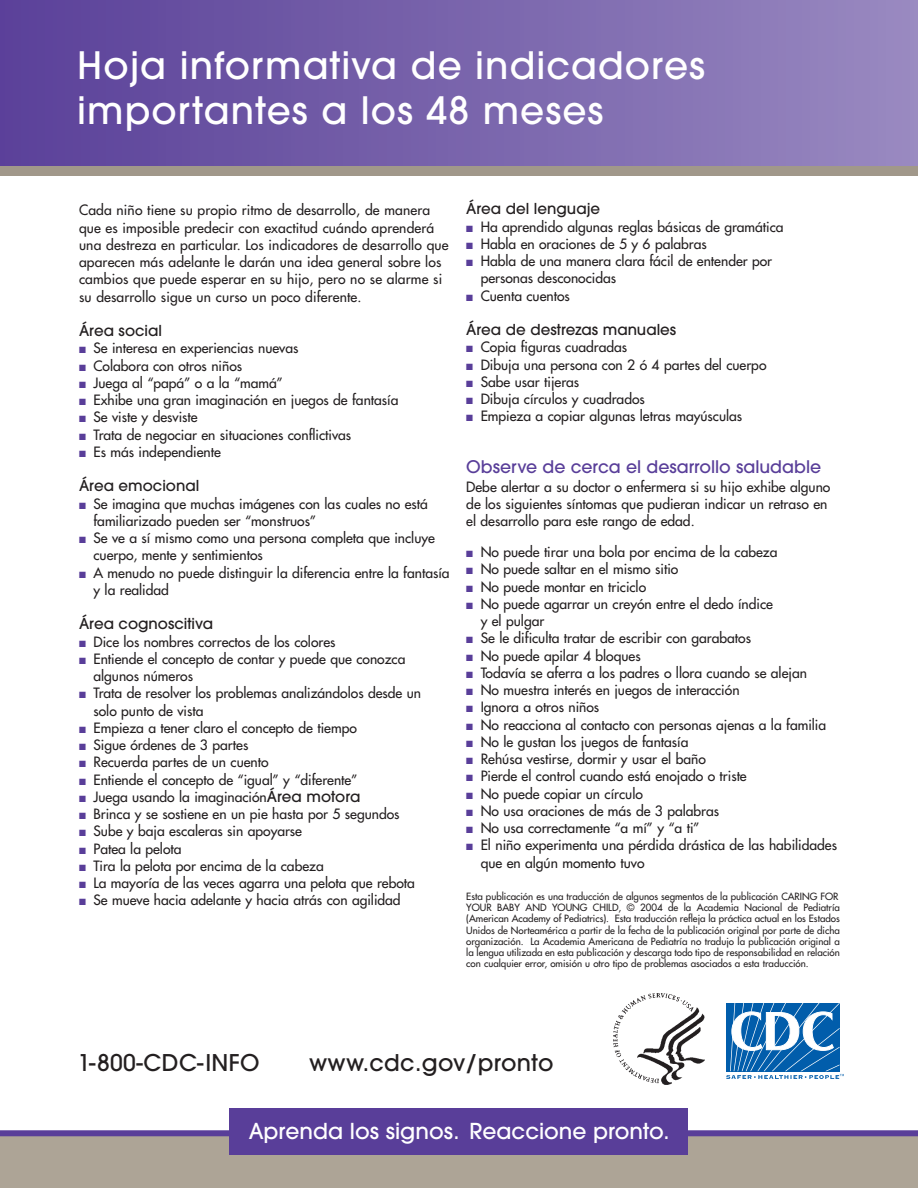
<style>
.page{position:relative;width:918px;height:1188px;background:#fff}
.page>*{position:absolute;margin:0;border:0;box-sizing:border-box;transform-origin:0 0}
.t1{font:500 37.5px/45px "Avant Garde";letter-spacing:.03em;color:#fff}
.t2{font:500 22.95px "Avant Garde";letter-spacing:.015em;color:#231f20}
.t3{font:500 21.9px "Avant Garde";color:#fff}
.t4{font:500 17.25px "Avant Garde";color:#593e99}
.t5{font:500 15px "Avant Garde";color:#231f20}
.t6{font:13.8px/17.2px "Futura";color:#231f20}
.t7{font:9.75px/11.2px "Futura";color:#231f20}
.s1{color:#593e99}
.s2{font-family:"Avant Garde";font-weight:500;font-size:15px}
</style>
<div class="page">
<div style="left:0;top:1134px;width:918px;height:54px;background:#ada496"></div>
<div style="left:0;top:0;width:918px;height:176px;background:#a1988a"></div>
<div style="left:0;top:0;width:918px;height:166px;background:linear-gradient(to right,#5a4098,#9889c0)"></div>
<img style="left:613px;top:993px;width:92px;height:92px">
<svg style="left:726px;top:1003px;width:118px;height:76px"></svg>
<div style="left:0;top:1130px;width:918px;height:6px;background:#593e99"></div>
<div style="left:230px;top:1108px;width:458px;height:47px;background:#593e99"></div>
<p class="t1" style="left:77px;top:46px;width:629px">Hoja informativa de indicadores importantes a los 48 meses</p>
<p class="t6" style="left:79px;top:203px;width:371px">Cada niño tiene su propio ritmo de desarrollo, de manera que es imposible predecir con exactitud cuándo aprenderá una destreza en particular. Los indicadores de desarrollo que aparecen más adelante le darán una idea general sobre los cambios que puede esperar en su hijo, pero no se alarme si su desarrollo sigue un curso un poco diferente.</p>
<p class="t5" style="left:79px;top:325px;width:85px">Área social</p>
<p class="t6" style="left:79px;top:341px;width:221px"><span class="s1">❋</span> Se interesa en experiencias nuevas</p>
<p class="t6" style="left:79px;top:358px;width:165px"><span class="s1">❋</span> Colabora con otros niños</p>
<p class="t6" style="left:79px;top:375px;width:205px"><span class="s1">❋</span> Juega al “papá” o a la “mamá”</p>
<p class="t6" style="left:79px;top:392px;width:321px"><span class="s1">❋</span> Exhibe una gran imaginación en juegos de fantasía</p>
<p class="t6" style="left:79px;top:410px;width:120px"><span class="s1">❋</span> Se viste y desviste</p>
<p class="t6" style="left:79px;top:427px;width:274px"><span class="s1">❋</span> Trata de negociar en situaciones conflictivas</p>
<p class="t6" style="left:79px;top:444px;width:143px"><span class="s1">❋</span> Es más independiente</p>
<p class="t5" style="left:79px;top:480px;width:122px">Área emocional</p>
<p class="t6" style="left:93px;top:496px;width:336px;text-indent:-14px"><span class="s1">❋</span> Se imagina que muchas imágenes con las cuales no está familiarizado pueden ser “monstruos”</p>
<p class="t6" style="left:93px;top:530px;width:343px;text-indent:-14px"><span class="s1">❋</span> Se ve a sí mismo como una persona completa que incluye cuerpo, mente y sentimientos</p>
<p class="t6" style="left:93px;top:565px;width:358px;text-indent:-14px"><span class="s1">❋</span> A menudo no puede distinguir la diferencia entre la fantasía y la realidad</p>
<p class="t5" style="left:79px;top:618px;width:136px">Área cognoscitiva</p>
<p class="t6" style="left:79px;top:634px;width:258px"><span class="s1">❋</span> Dice los nombres correctos de los colores</p>
<p class="t6" style="left:93px;top:651px;width:314px;text-indent:-14px"><span class="s1">❋</span> Entiende el concepto de contar y puede que conozca algunos números</p>
<p class="t6" style="left:93px;top:686px;width:329px;text-indent:-14px"><span class="s1">❋</span> Trata de resolver los problemas analizándolos desde un solo punto de vista</p>
<p class="t6" style="left:79px;top:720px;width:279px"><span class="s1">❋</span> Empieza a tener claro el concepto de tiempo</p>
<p class="t6" style="left:79px;top:737px;width:171px"><span class="s1">❋</span> Sigue órdenes de 3 partes</p>
<p class="t6" style="left:79px;top:755px;width:191px"><span class="s1">❋</span> Recuerda partes de un cuento</p>
<p class="t6" style="left:79px;top:772px;width:280px"><span class="s1">❋</span> Entiende el concepto de “igual” y “diferente”</p>
<p class="t6" style="left:79px;top:789px;width:283px"><span class="s1">❋</span> Juega usando la imaginación<span class="s2">Área motora</span></p>
<p class="t6" style="left:79px;top:806px;width:322px"><span class="s1">❋</span> Brinca y se sostiene en un pie hasta por 5 segundos</p>
<p class="t6" style="left:79px;top:824px;width:225px"><span class="s1">❋</span> Sube y baja escaleras sin apoyarse</p>
<p class="t6" style="left:79px;top:841px;width:104px"><span class="s1">❋</span> Patea la pelota</p>
<p class="t6" style="left:79px;top:858px;width:246px"><span class="s1">❋</span> Tira la pelota por encima de la cabeza</p>
<p class="t6" style="left:79px;top:875px;width:337px"><span class="s1">❋</span> La mayoría de las veces agarra una pelota que rebota</p>
<p class="t6" style="left:79px;top:893px;width:323px"><span class="s1">❋</span> Se mueve hacia adelante y hacia atrás con agilidad</p>
<p class="t5" style="left:466px;top:203px;width:135px">Área del lenguaje</p>
<p class="t6" style="left:466px;top:219px;width:319px"><span class="s1">❋</span> Ha aprendido algunas reglas básicas de gramática</p>
<p class="t6" style="left:466px;top:236px;width:242px"><span class="s1">❋</span> Habla en oraciones de 5 y 6 palabras</p>
<p class="t6" style="left:481px;top:253px;width:293px;text-indent:-14px"><span class="s1">❋</span> Habla de una manera clara fácil de entender por personas desconocidas</p>
<p class="t6" style="left:466px;top:288px;width:105px"><span class="s1">❋</span> Cuenta cuentos</p>
<p class="t5" style="left:466px;top:324px;width:212px">Área de destrezas manuales</p>
<p class="t6" style="left:466px;top:340px;width:162px"><span class="s1">❋</span> Copia figuras cuadradas</p>
<p class="t6" style="left:466px;top:357px;width:302px"><span class="s1">❋</span> Dibuja una persona con 2 ó 4 partes del cuerpo</p>
<p class="t6" style="left:466px;top:374px;width:114px"><span class="s1">❋</span> Sabe usar tijeras</p>
<p class="t6" style="left:466px;top:391px;width:180px"><span class="s1">❋</span> Dibuja círculos y cuadrados</p>
<p class="t6" style="left:466px;top:409px;width:277px"><span class="s1">❋</span> Empieza a copiar algunas letras mayúsculas</p>
<h4 class="t4" style="left:466px;top:460px;width:356px">Observe de cerca el desarrollo saludable</h4>
<p class="t6" style="left:466px;top:479px;width:366px">Debe alertar a su doctor o enfermera si su hijo exhibe alguno de los siguientes síntomas que pudieran indicar un retraso en el desarrollo para este rango de edad.</p>
<p class="t6" style="left:466px;top:544px;width:313px"><span class="s1">❋</span> No puede tirar una bola por encima de la cabeza</p>
<p class="t6" style="left:466px;top:562px;width:214px"><span class="s1">❋</span> No puede saltar en el mismo sitio</p>
<p class="t6" style="left:466px;top:579px;width:181px"><span class="s1">❋</span> No puede montar en triciclo</p>
<p class="t6" style="left:481px;top:596px;width:294px;text-indent:-14px"><span class="s1">❋</span> No puede agarrar un creyón entre el dedo índice y el pulgar</p>
<p class="t6" style="left:466px;top:631px;width:286px"><span class="s1">❋</span> Se le dificulta tratar de escribir con garabatos</p>
<p class="t6" style="left:466px;top:648px;width:176px"><span class="s1">❋</span> No puede apilar 4 bloques</p>
<p class="t6" style="left:466px;top:665px;width:342px"><span class="s1">❋</span> Todavía se aferra a los padres o llora cuando se alejan</p>
<p class="t6" style="left:466px;top:682px;width:275px"><span class="s1">❋</span> No muestra interés en juegos de interacción</p>
<p class="t6" style="left:466px;top:700px;width:135px"><span class="s1">❋</span> Ignora a otros niños</p>
<p class="t6" style="left:466px;top:717px;width:361px"><span class="s1">❋</span> No reacciona al contacto con personas ajenas a la familia</p>
<p class="t6" style="left:466px;top:734px;width:224px"><span class="s1">❋</span> No le gustan los juegos de fantasía</p>
<p class="t6" style="left:466px;top:751px;width:241px"><span class="s1">❋</span> Rehúsa vestirse, dormir y usar el baño</p>
<p class="t6" style="left:466px;top:769px;width:282px"><span class="s1">❋</span> Pierde el control cuando está enojado o triste</p>
<p class="t6" style="left:466px;top:786px;width:178px"><span class="s1">❋</span> No puede copiar un círculo</p>
<p class="t6" style="left:466px;top:803px;width:254px"><span class="s1">❋</span> No usa oraciones de más de 3 palabras</p>
<p class="t6" style="left:466px;top:820px;width:235px"><span class="s1">❋</span> No usa correctamente “a mí” y “a ti”</p>
<p class="t6" style="left:481px;top:838px;width:358px;text-indent:-14px"><span class="s1">❋</span> El niño experimenta una pérdida drástica de las habilidades que en algún momento tuvo</p>
<p class="t7" style="left:466px;top:891px;width:375px">Esta publicación es una traducción de algunos segmentos de la publicación CARING FOR YOUR BABY AND YOUNG CHILD, © 2004 de la Academia Nacional de Pediatría (American Academy of Pediatrics). Esta traducción refleja la práctica actual en los Estados Unidos de Norteamérica a partir de la fecha de la publicación original por parte de dicha organización. La Academia Americana de Pediatría no tradujo la publicación original a la lengua utilizada en esta publicación y descarga todo tipo de responsabilidad en relación con cualquier error, omisión u otro tipo de problemas asociados a esta traducción.</p>
<p class="t2" style="left:77px;top:1054px;width:184px">1-800-CDC-INFO</p>
<p class="t2" style="left:309px;top:1054px;width:246px">www.cdc.gov/pronto</p>
<p class="t3" style="left:249px;top:1123px;width:422px">Aprenda los signos. Reaccione pronto.</p>
</div>
